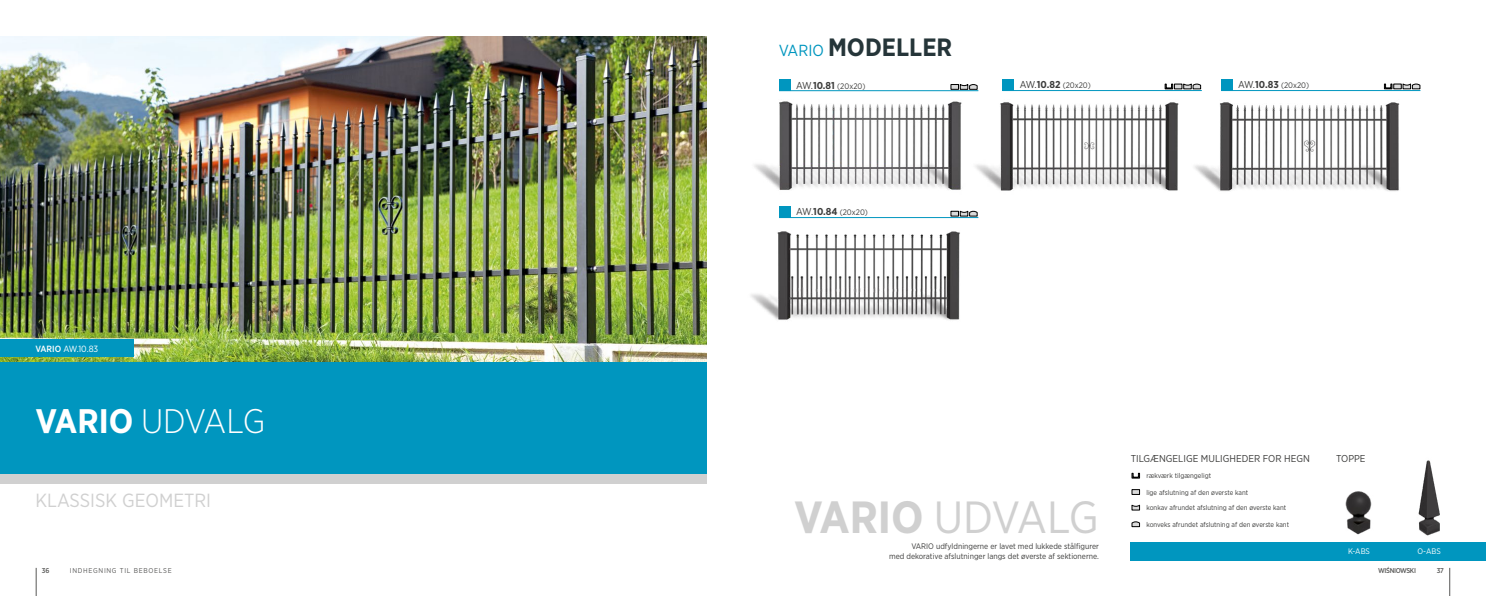
<style>
.page{position:relative;width:1486px;height:596px;background:#fff}
.page>*{position:absolute;margin:0;border:0;box-sizing:border-box;transform-origin:0 0}
.t1{font:45px "Gotham Narrow";letter-spacing:-.035em;color:#d0d0d0}
.t2{font:300 34px "Gotham Narrow";letter-spacing:-.035em;color:#fff}
.t3{font:700 25px "Gotham Narrow";color:#253539}
.t4{font:19px "Gotham Narrow";color:#d0d0d0}
.t5{font:10px "Gotham Narrow";color:#3c3c3b}
.t6{font:9px "Gotham Narrow";color:#fff}
.t7{font:8px/10px "Gotham Narrow";color:#3c3c3b;text-align:right}
.t8{font:8px "Gotham Narrow";color:#fff}
.t9{font:7px "Gotham Narrow";color:#3c3c3b}
.t10{font:7px "Gotham Narrow";letter-spacing:.1em;color:#575756}
.t11{font:500 7px "Gotham Narrow";letter-spacing:-.05em;color:#575756}
.s1{font-weight:400;font-size:16px;color:#0096bf}
.s2{font-size:10px}
.s3{font-weight:700;font-size:10px}
.s4{font-weight:500}
.s5{font-weight:700}
</style>
<div class="page">
<svg style="left:1449px;top:567px;width:1px;height:28px"></svg>
<svg style="left:36px;top:567px;width:1px;height:28px"></svg>
<img style="left:754px;top:79px;width:667px;height:128px">
<img style="left:0;top:36px;width:707px;height:326px">
<div style="left:0;top:362px;width:707px;height:114px;background:#0096bf"></div>
<div style="left:0;top:473px;width:707px;height:10px;background:#d0d0d0"></div>
<div style="left:0;top:339px;width:133px;height:17px;background:#0096bf"></div>
<div style="left:779px;top:79px;width:11px;height:12px;background:#0096bf"></div>
<hr style="left:779px;top:90px;width:199px;height:1px;background:#0096bf">
<div style="left:1002px;top:79px;width:11px;height:11px;background:#0096bf"></div>
<hr style="left:1002px;top:90px;width:199px;height:1px;background:#0096bf">
<div style="left:1221px;top:79px;width:11px;height:11px;background:#0096bf"></div>
<hr style="left:1221px;top:90px;width:199px;height:1px;background:#0096bf">
<svg style="left:951px;top:84px;width:26px;height:6px"></svg>
<svg style="left:1383px;top:83px;width:9px;height:6px"></svg>
<div style="left:1393px;top:84px;width:8px;height:5px;background:#dadada"></div>
<div style="left:1393px;top:84px;width:8px;height:5px;border:1px solid #000"></div>
<svg style="left:1402px;top:83px;width:18px;height:6px"></svg>
<svg style="left:1164px;top:83px;width:37px;height:6px"></svg>
<img style="left:751px;top:207px;width:228px;height:113px">
<div style="left:779px;top:206px;width:11px;height:11px;background:#0096bf"></div>
<hr style="left:779px;top:217px;width:199px;height:1px;background:#0096bf">
<svg style="left:951px;top:210px;width:26px;height:6px"></svg>
<div style="left:1130px;top:541px;width:355px;height:19px;background:#0096bf"></div>
<svg style="left:1131px;top:472px;width:8px;height:6px"></svg>
<div style="left:1131px;top:489px;width:8px;height:5px;border:1px solid #000"></div>
<svg style="left:1131px;top:504px;width:9px;height:6px"></svg>
<svg style="left:1131px;top:521px;width:8px;height:5px"></svg>
<img style="left:1345px;top:491px;width:27px;height:44px">
<img style="left:1418px;top:460px;width:22px;height:76px">
<h3 class="t3" style="left:778px;top:31px;width:175px"><span class="s1">VARIO</span> MODELLER</h3>
<p class="t7" style="left:796px;top:81px;width:71px"><span class="s2">AW.</span><span class="s3">10.81</span> (20x20)</p>
<p class="t7" style="left:1019px;top:80px;width:73px"><span class="s2">AW.</span><span class="s3">10.82</span> (20x20)</p>
<p class="t7" style="left:1238px;top:80px;width:73px"><span class="s2">AW.</span><span class="s3">10.83</span> (20x20)</p>
<p class="t6" style="left:35px;top:343px;width:64px"><span class="s4">VARIO</span> AW.10.83</p>
<h2 class="t2" style="left:35px;top:400px;width:231px"><span class="s5">VARIO</span> UDVALG</h2>
<h3 class="t4" style="left:35px;top:488px;width:177px">KLASSISK GEOMETRI</h3>
<p class="t7" style="left:796px;top:207px;width:73px"><span class="s2">AW.</span><span class="s3">10.84</span> (20x20)</p>
<h1 class="t1" style="left:794px;top:489px;width:306px"><span class="s5">VARIO</span> UDVALG</h1>
<p class="t7" style="left:889px;top:540px;width:211px">VARIO udfyldningerne er lavet med lukkede stålfigurer<br>med dekorative afslutninger langs det øverste af sektionerne.</p>
<p class="t5" style="left:1130px;top:451px;width:180px">TILGÆNGELIGE MULIGHEDER FOR HEGN</p>
<p class="t5" style="left:1336px;top:452px;width:31px">TOPPE</p>
<p class="t9" style="left:1146px;top:471px;width:66px">rækværk tilgængeligt</p>
<p class="t9" style="left:1146px;top:487px;width:103px">lige afslutning af den øverste kant</p>
<p class="t9" style="left:1146px;top:503px;width:141px">konkav afrundet afslutning af den øverste kant</p>
<p class="t9" style="left:1146px;top:519px;width:144px">konveks afrundet afslutning af den øverste kant</p>
<p class="t8" style="left:1347px;top:546px;width:23px">K-ABS</p>
<p class="t8" style="left:1417px;top:546px;width:25px">O-ABS</p>
<p class="t11" style="left:42px;top:566px;width:9px">36</p>
<p class="t10" style="left:70px;top:566px;width:103px">INDHEGNING TIL BEBOELSE</p>
<p class="t11" style="left:1378px;top:566px;width:39px">WIŚNIOWSKI</p>
<p class="t11" style="left:1436px;top:566px;width:9px">37</p>
</div>
